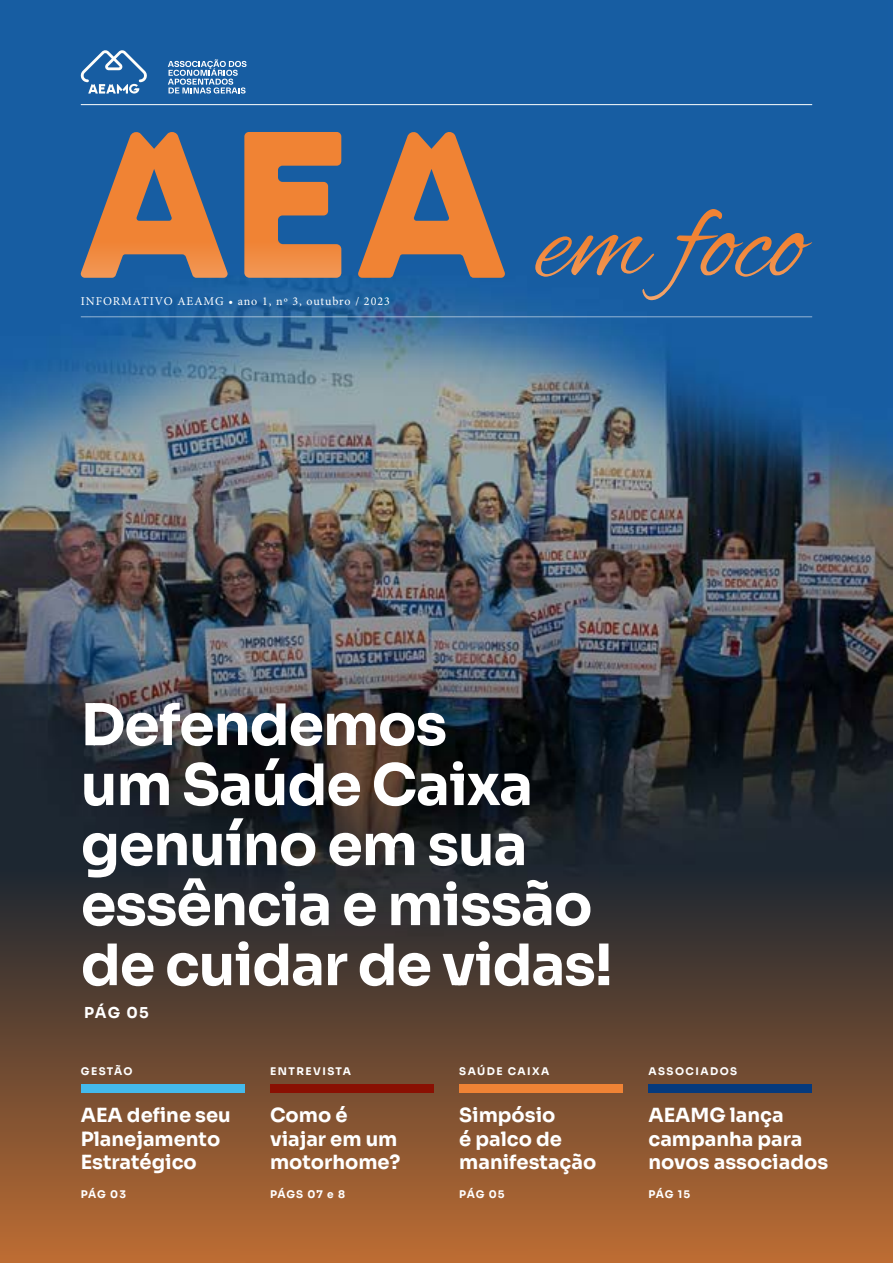
<style>
.page{position:relative;width:893px;height:1263px;background:#fff}
.page>*{position:absolute;margin:0;border:0;box-sizing:border-box;transform-origin:0 0}
.t1{font:700 57px/60px "Sora";letter-spacing:-.02em;color:#fff}
.t2{font:700 19.5px/23.4px "Sora";color:#fff}
.t3{font:700 15px "Sora";color:#fff}
.t4{font:12px "Minion Pro";letter-spacing:.08em;color:#fff}
.t5{font:700 10.5px "Sora";letter-spacing:.135em;color:#fff}
</style>
<div class="page">
<img style="left:0;top:0;width:893px;height:760px">
<svg style="left:0;top:760px;width:893px;height:503px;background:#5c412f"></svg>
<hr style="left:81px;top:316px;width:731px;height:1px;background:#fff">
<hr style="left:81px;top:104px;width:731px;height:1px;background:#fff">
<div style="left:81px;top:1084px;width:163px;height:9px;background:#44baec"></div>
<div style="left:270px;top:1084px;width:164px;height:9px;background:#8a1002"></div>
<div style="left:459px;top:1084px;width:164px;height:9px;background:#f08335"></div>
<div style="left:648px;top:1084px;width:164px;height:9px;background:#063a7d"></div>
<svg style="left:80px;top:50px;width:67px;height:44px;background:#4a80b5"></svg>
<svg style="left:168px;top:59px;width:79px;height:35px;background:#5d8ebe"></svg>
<svg style="left:358px;top:131px;width:147px;height:147px;background:#887068"></svg>
<svg style="left:81px;top:131px;width:147px;height:147px;background:#88726a"></svg>
<svg style="left:244px;top:132px;width:97px;height:146px;background:#bc7c52"></svg>
<svg style="left:535px;top:209px;width:277px;height:91px;background:#386493"></svg>
<p class="t4" style="left:81px;top:293px;width:311px">INFORMATIVO AEAMG • ano 1, nº 3, outubro / 2023</p>
<h1 class="t1" style="left:81px;top:689px;width:533px">Defendemos<br>um Saúde Caixa genuíno em sua essência e missão de cuidar de vidas!</h1>
<p class="t3" style="left:84px;top:1000px;width:66px">PÁG 05</p>
<p class="t5" style="left:81px;top:1063px;width:53px">GESTÃO</p>
<p class="t5" style="left:270px;top:1063px;width:83px">ENTREVISTA</p>
<p class="t5" style="left:459px;top:1063px;width:92px">SAÚDE CAIXA</p>
<p class="t5" style="left:648px;top:1063px;width:90px">ASSOCIADOS</p>
<p class="t2" style="left:81px;top:1102px;width:152px">AEA define seu<br>Planejamento<br>Estratégico</p>
<p class="t5" style="left:81px;top:1186px;width:47px">PÁG 03</p>
<p class="t2" style="left:270px;top:1102px;width:132px">Como é viajar em um motorhome?</p>
<p class="t2" style="left:459px;top:1102px;width:139px">Simpósio<br>é palco de manifestação</p>
<p class="t2" style="left:648px;top:1102px;width:181px">AEAMG lança campanha para novos associados</p>
<p class="t5" style="left:270px;top:1186px;width:77px">PÁGS 07 e 8</p>
<p class="t5" style="left:459px;top:1186px;width:47px">PÁG 05</p>
<p class="t5" style="left:648px;top:1186px;width:43px">PÁG 15</p>
</div>
